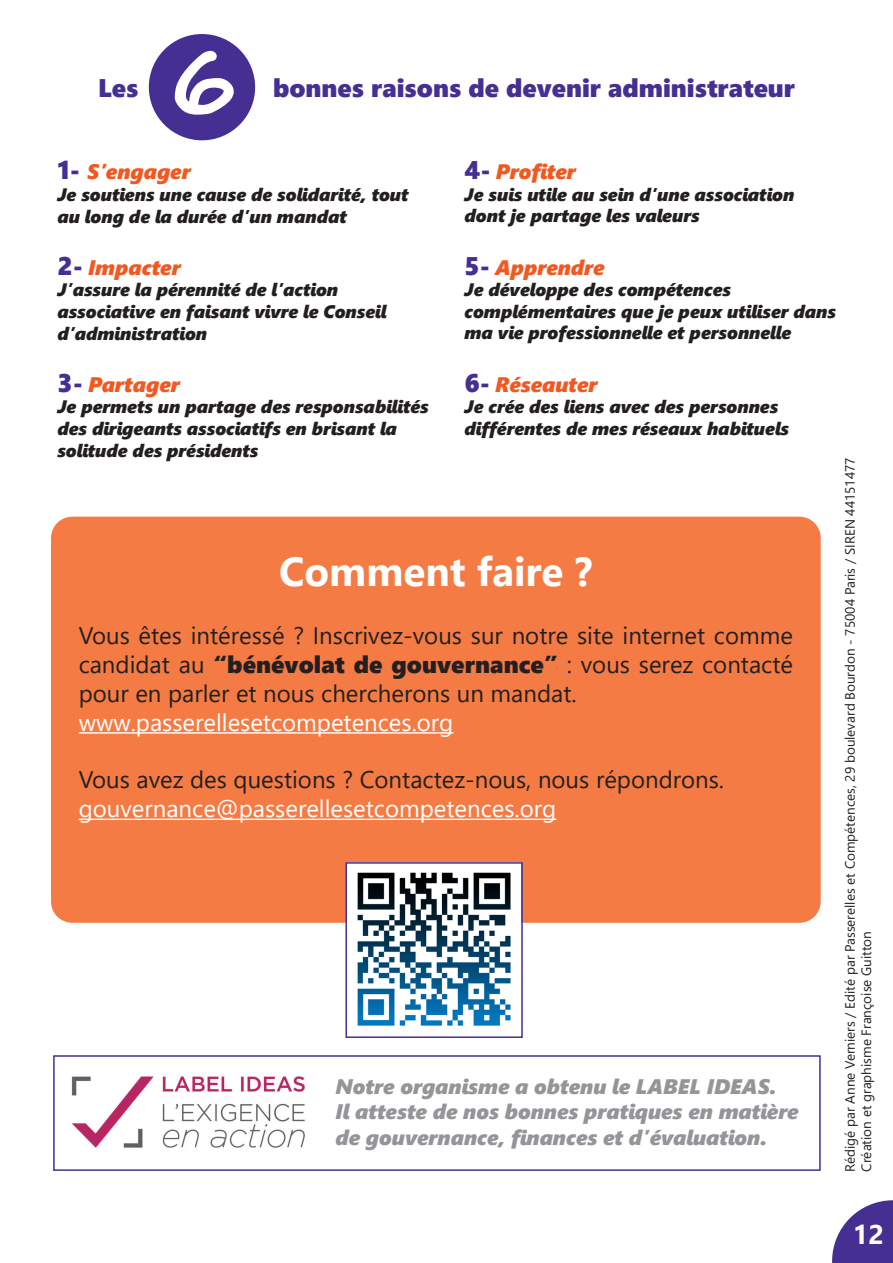
<style>
.page{position:relative;width:893px;height:1263px;background:#fff}
.page>*{position:absolute;margin:0;border:0;box-sizing:border-box;transform-origin:0 0}
.t1{font:700 97.5px "Segoe Print";color:#fff}
.t2{font:700 40.5px "Segoe UI";color:#fff}
.t3{font:700 27px "Segoe UI";color:#fff}
.t4{font:25.5px "Segoe UI Black";color:#452f92}
.t5{font:24px/28.8px "Segoe UI";color:#231f20;text-align:justify}
.t6{font:24px "Segoe UI";color:#fff}
.t7{font:italic 21px/25.2px "Segoe UI Black";color:#939598}
.t8{font:italic 21px "Segoe UI Black";color:#f15921}
.t9{font:italic 18px/21.6px "Segoe UI Black";color:#231f20}
.t10{font:13.5px "Segoe UI";color:#231f20}
.s1{font-style:normal;font-size:25.5px;color:#452f92}
.s2{font-family:"Segoe UI Black"}
</style>
<div class="page">
<div style="left:149px;top:34px;width:106px;height:106px;background:#452f92;border-radius:50%"></div>
<div style="left:51px;top:517px;width:770px;height:406px;background:#f47b44;border-radius:21px"></div>
<svg style="left:832px;top:1200px;width:61px;height:63px"></svg>
<hr style="left:79px;top:732px;width:374px;height:2px;background:#fff">
<hr style="left:79px;top:819px;width:477px;height:1px;background:#fff">
<img style="left:71px;top:1076px;width:234px;height:72px">
<div style="left:53px;top:1055px;width:768px;height:116px;border:2px solid #452f92"></div>
<img style="left:348px;top:865px;width:172px;height:161px">
<div style="left:345px;top:862px;width:178px;height:176px;border:2px solid #452f92"></div>
<p class="t1" style="left:168px;top:-9px;width:73px">6</p>
<p class="t4" style="left:98px;top:70px;width:42px">Les</p>
<p class="t4" style="left:273px;top:70px;width:523px">bonnes raisons de devenir administrateur</p>
<p class="t8" style="left:57px;top:156px;width:135px"><span class="s1">1-</span> S’engager</p>
<p class="t9" style="left:57px;top:183px;width:353px">Je soutiens une cause de solidarité, tout au long de la durée d’un mandat</p>
<p class="t8" style="left:57px;top:251px;width:125px"><span class="s1">2-</span> Impacter</p>
<p class="t9" style="left:57px;top:278px;width:330px">J’assure la pérennité de l’action associative en faisant vivre le Conseil d’administration</p>
<p class="t8" style="left:57px;top:368px;width:124px"><span class="s1">3-</span> Partager</p>
<p class="t9" style="left:57px;top:395px;width:373px">Je permets un partage des responsabilités des dirigeants associatifs en brisant la solitude des présidents</p>
<p class="t8" style="left:465px;top:156px;width:113px"><span class="s1">4-</span> Profiter</p>
<p class="t9" style="left:465px;top:182px;width:331px">Je suis utile au sein d’une association dont je partage les valeurs</p>
<p class="t8" style="left:465px;top:251px;width:141px"><span class="s1">5-</span> Apprendre</p>
<p class="t9" style="left:465px;top:278px;width:373px">Je développe des compétences complémentaires que je peux utiliser dans ma vie professionnelle et personnelle</p>
<p class="t8" style="left:465px;top:368px;width:135px"><span class="s1">6-</span> Réseauter</p>
<p class="t9" style="left:465px;top:395px;width:326px">Je crée des liens avec des personnes différentes de mes réseaux habituels</p>
<p class="t2" style="left:279px;top:533px;width:315px">Comment faire ?</p>
<p class="t5" style="left:79px;top:619px;width:716px">Vous êtes intéressé ? Inscrivez-vous sur notre site internet comme candidat au <span class="s2">“bénévolat de gouvernance”</span> : vous serez contacté pour en parler et nous chercherons un mandat.</p>
<p class="t6" style="left:79px;top:700px;width:376px">www.passerellesetcompetences.org</p>
<p class="t5" style="left:79px;top:763px;width:647px">Vous avez des questions ? Contactez-nous, nous répondrons.</p>
<p class="t6" style="left:79px;top:786px;width:479px">gouvernance@passerellesetcompetences.org</p>
<p class="t7" style="left:336px;top:1073px;width:442px">Notre organisme a obtenu le LABEL IDEAS.</p>
<p class="t7" style="left:336px;top:1098px;width:465px">Il atteste de nos bonnes pratiques en matière de gouvernance, finances et d’évaluation.</p>
<p class="t10" style="left:837px;top:1171px;width:716px;rotate:-90deg">Rédigé par Anne Verniers / Edité par Passerelles et Compétences, 29 boulevard Bourdon - 75004 Paris / SIREN 44151477</p>
<p class="t10" style="left:854px;top:1171px;width:242px;rotate:-90deg">Création et graphisme Françoise Guitton</p>
<p class="t3" style="left:853px;top:1209px;width:33px">12</p>
</div>
